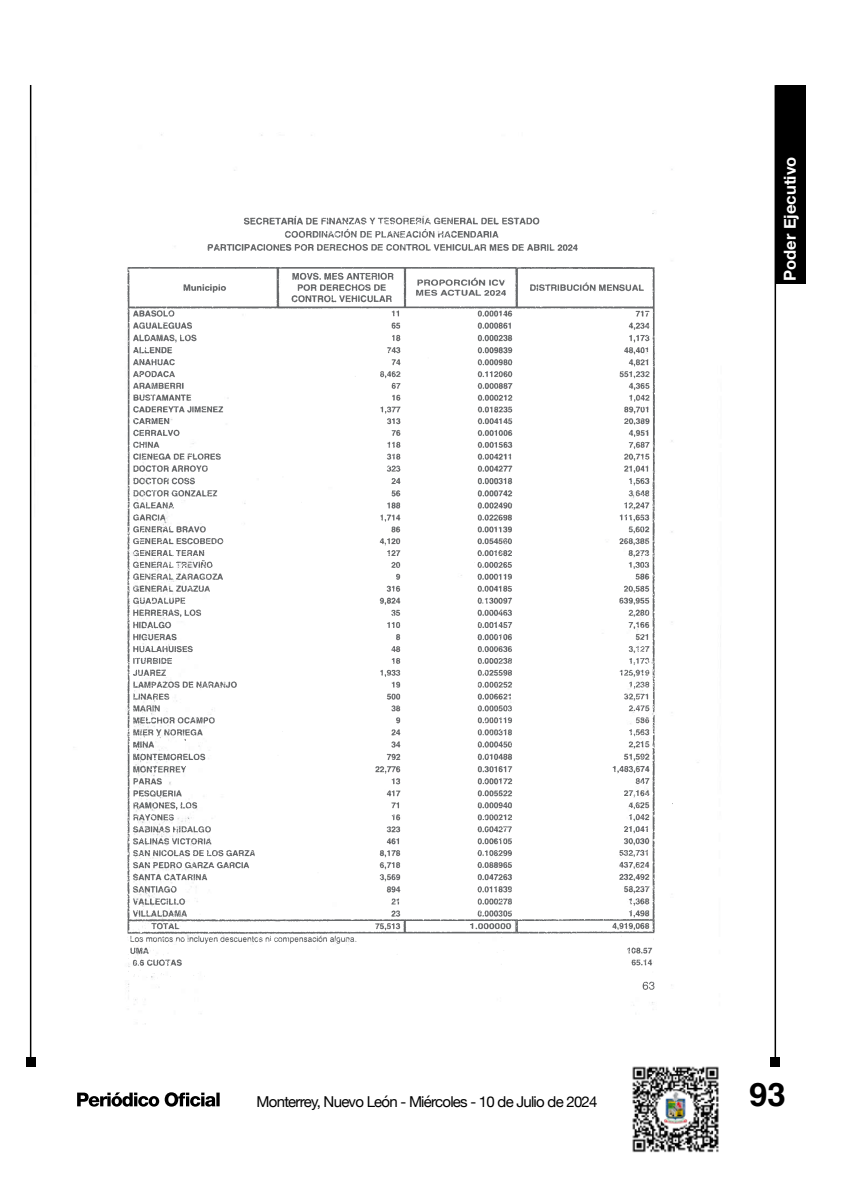
<style>
.page{position:relative;width:851px;height:1191px;background:#fff}
.page>*{position:absolute;margin:0;border:0;box-sizing:border-box;transform-origin:0 0}
.t1{font:700 33px "Helvetica";color:#000}
.t2{font:700 16.5px "Helvetica Neue";color:#fff}
.t3{font:15px "Helvetica Neue";letter-spacing:-.05em;color:#000}
</style>
<div class="page">
<hr style="left:30px;top:85px;width:1px;height:977px;background:#000">
<div style="left:26px;top:1057px;width:10px;height:10px;background:#000"></div>
<hr style="left:774px;top:85px;width:2px;height:977px;background:#000">
<div style="left:770px;top:1057px;width:10px;height:10px;background:#000"></div>
<div style="left:776px;top:85px;width:29px;height:198px;background:#000"></div>
<svg style="left:77px;top:1092px;width:143px;height:14px"></svg>
<img style="left:632px;top:1066px;width:87px;height:87px">
<img style="left:127px;top:215px;width:545px;height:774px">
<img style="left:127px;top:357px;width:526px;height:624px">
<p class="t2" style="left:776px;top:281px;width:126px;rotate:-90deg">Poder Ejecutivo</p>
<p class="t3" style="left:256px;top:1090px;width:342px">Monterrey, Nuevo León - Miércoles - 10 de Julio de 2024</p>
<h1 class="t1" style="left:749px;top:1074px;width:38px">93</h1>
</div>
